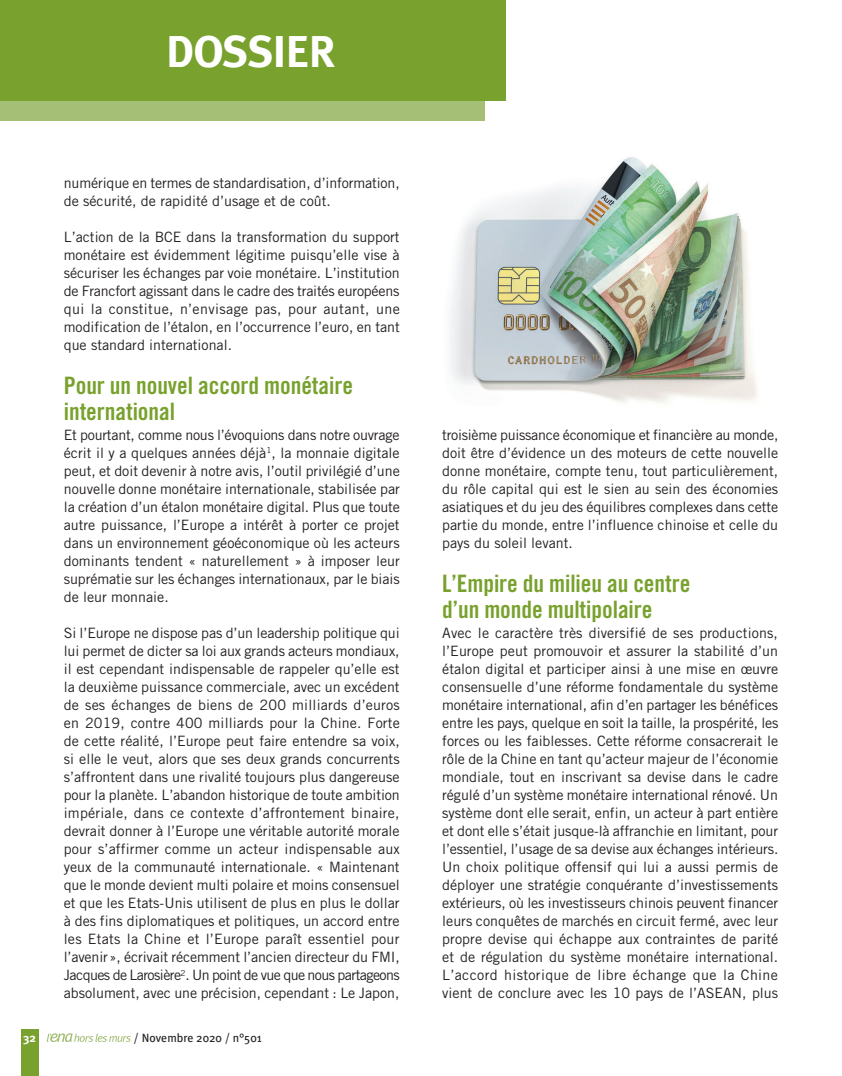
<style>
.page{position:relative;width:842px;height:1076px;background:#fff}
.page>*{position:absolute;margin:0;border:0;box-sizing:border-box;transform-origin:0 0}
.t1{font:700 45px "Meta Plus";letter-spacing:-.025em;color:#fff}
.t2{font:24px/25.8px "Trade Gothic Bold Cond Twenty";color:#78a12d}
.t3{font:14.25px/18px "Trade Gothic";color:#231f20;text-align:justify}
.t4{font:12px "Meta Plus";color:#231f20}
.t5{font:700 12px "Meta Plus";color:#fff}
</style>
<div class="page">
<div style="left:0;top:50px;width:485px;height:71px;background:#a5bf76"></div>
<div style="left:0;top:0;width:506px;height:101px;background:#78a12d"></div>
<div style="left:21px;top:1029px;width:17px;height:47px;background:#78a12d"></div>
<svg style="left:47px;top:1033px;width:84px;height:9px"></svg>
<img style="left:450px;top:157px;width:307px;height:246px">
<h1 class="t1" style="left:166px;top:26px;width:172px">DOSSIER</h1>
<p class="t3" style="left:64px;top:174px;width:337px">numérique en termes de standardisation, d’information, de sécurité, de rapidité d’usage et de coût.</p>
<p class="t3" style="left:64px;top:228px;width:338px">L’action de la BCE dans la transformation du support monétaire est évidemment légitime puisqu’elle vise à sécuriser les échanges par voie monétaire. L’institution de Francfort agissant dans le cadre des traités européens qui la constitue, n’envisage pas, pour autant, une modification de l’étalon, en l’occurrence l’euro, en tant que standard international.</p>
<h2 class="t2" style="left:64px;top:372px;width:291px">Pour un nouvel accord monétaire international</h2>
<p class="t3" style="left:64px;top:426px;width:338px">Et pourtant, comme nous l’évoquions dans notre ouvrage écrit il y a quelques années déjà<sup>1</sup>, la monnaie digitale peut, et doit devenir à notre avis, l’outil privilégié d’une nouvelle donne monétaire internationale, stabilisée par la création d’un étalon monétaire digital. Plus que toute autre puissance, l’Europe a intérêt à porter ce projet dans un environnement géoéconomique où les acteurs dominants tendent « naturellement » à imposer leur suprématie sur les échanges internationaux, par le biais de leur monnaie.</p>
<p class="t3" style="left:64px;top:624px;width:338px">Si l’Europe ne dispose pas d’un leadership politique qui lui permet de dicter sa loi aux grands acteurs mondiaux, il est cependant indispensable de rappeler qu’elle est la deuxième puissance commerciale, avec un excédent de ses échanges de biens de 200 milliards d’euros en 2019, contre 400 milliards pour la Chine. Forte de cette réalité, l’Europe peut faire entendre sa voix, si elle le veut, alors que ses deux grands concurrents s’affrontent dans une rivalité toujours plus dangereuse pour la planète. L’abandon historique de toute ambition impériale, dans ce contexte d’affrontement binaire, devrait donner à l’Europe une véritable autorité morale pour s’affirmer comme un acteur indispensable aux yeux de la communauté internationale. « Maintenant que le monde devient multi polaire et moins consensuel et que les Etats-Unis utilisent de plus en plus le dollar à des fins diplomatiques et politiques, un accord entre les Etats la Chine et l’Europe paraît essentiel pour l’avenir», écrivait récemment l’ancien directeur du FMI, Jacques de Larosière<sup>2</sup>. Un point de vue que nous partageons absolument, avec une précision, cependant : Le Japon,</p>
<p class="t5" style="left:23px;top:1031px;width:14px">32</p>
<p class="t4" style="left:134px;top:1031px;width:130px">/ Novembre 2020 / n°501</p>
<p class="t3" style="left:442px;top:426px;width:338px">troisième puissance économique et financière au monde, doit être d’évidence un des moteurs de cette nouvelle donne monétaire, compte tenu, tout particulièrement, du rôle capital qui est le sien au sein des économies asiatiques et du jeu des équilibres complexes dans cette partie du monde, entre l’influence chinoise et celle du pays du soleil levant.</p>
<h2 class="t2" style="left:442px;top:570px;width:250px">L’Empire du milieu au centre d’un monde multipolaire</h2>
<p class="t3" style="left:442px;top:624px;width:338px">Avec le caractère très diversifié de ses productions, l’Europe peut promouvoir et assurer la stabilité d’un étalon digital et participer ainsi à une mise en œuvre consensuelle d’une réforme fondamentale du système monétaire international, afin d’en partager les bénéfices entre les pays, quelque en soit la taille, la prospérité, les forces ou les faiblesses. Cette réforme consacrerait le rôle de la Chine en tant qu’acteur majeur de l’économie mondiale, tout en inscrivant sa devise dans le cadre régulé d’un système monétaire international rénové. Un système dont elle serait, enfin, un acteur à part entière et dont elle s’était jusque-là affranchie en limitant, pour l’essentiel, l’usage de sa devise aux échanges intérieurs.<br>Un choix politique offensif qui lui a aussi permis de déployer une stratégie conquérante d’investissements extérieurs, où les investisseurs chinois peuvent financer leurs conquêtes de marchés en circuit fermé, avec leur propre devise qui échappe aux contraintes de parité et de régulation du système monétaire international.<br>L’accord historique de libre échange que la Chine vient de conclure avec les 10 pays de l’ASEAN, plus</p>
</div>
